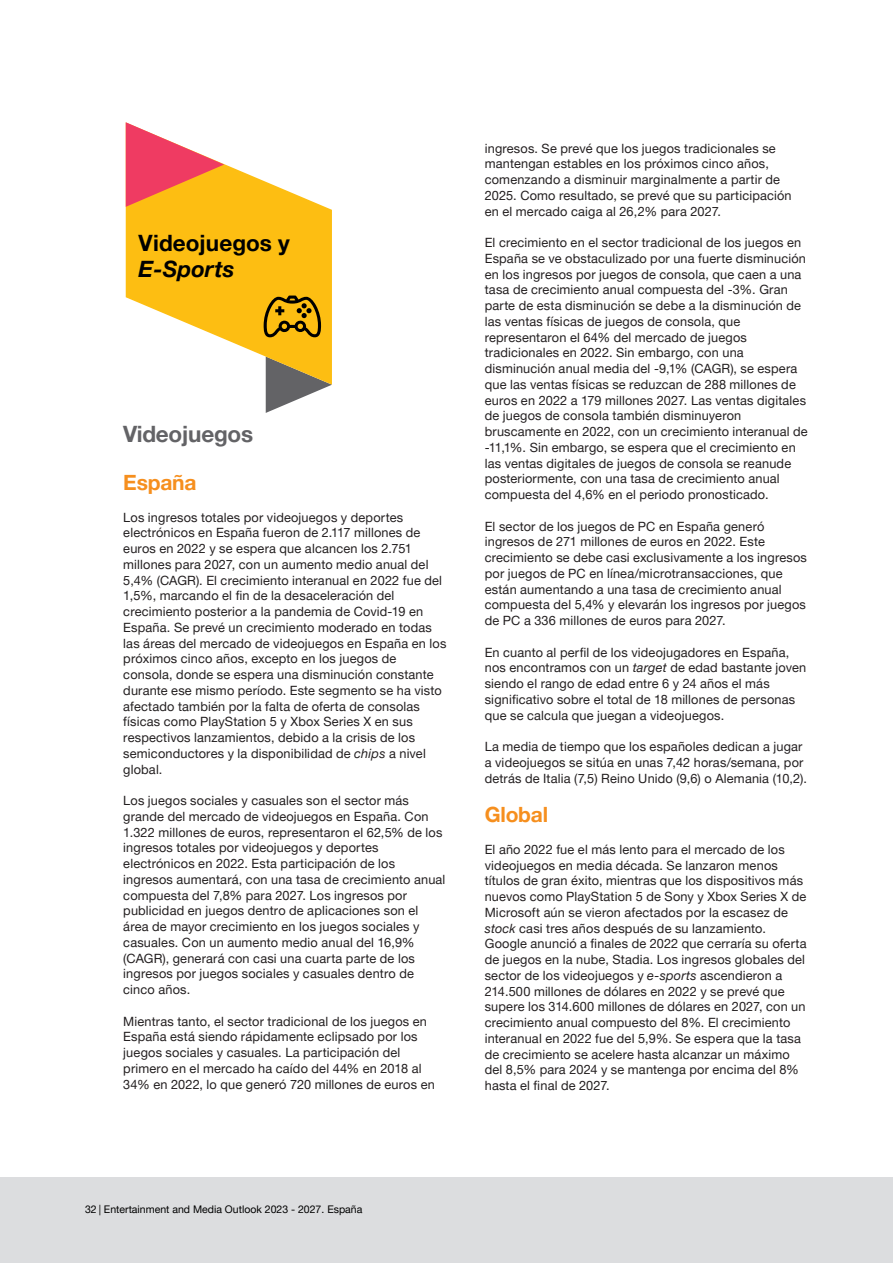
<style>
.page{position:relative;width:893px;height:1263px;background:#fff}
.page>*{position:absolute;margin:0;border:0;box-sizing:border-box;transform-origin:0 0}
.t1{font:700 22.5px/25.5px "Helvetica Neue LT Pro";letter-spacing:.005em;color:#000}
.Texto_cuerpo{font:700 22.5px "Helvetica Neue LT Pro";letter-spacing:-.01em;color:#636366}
.Texto_cuerpo-2{font:700 21px "Helvetica Neue LT Pro";letter-spacing:-.01em;color:#f68f1e}
.Texto_cuerpo-3{font:12.75px/15.8px "Helvetica Neue LT Pro";letter-spacing:.015em;color:#231f20}
.t2{font:10.5px "Helvetica Neue LT Pro";color:#231f20}
.s1{font-style:italic}
</style>
<div class="page">
<div style="left:0;top:1178px;width:893px;height:85px;background:#dcdddf"></div>
<svg style="left:265px;top:385px;width:66px;height:28px"></svg>
<svg style="left:126px;top:164px;width:206px;height:221px;fill:#fdbe12"></svg>
<svg style="left:125px;top:122px;width:99px;height:89px"></svg>
<svg style="left:264px;top:296px;width:57px;height:41px;background:#a97f0b"></svg>
<p class="t1" style="left:139px;top:230px;width:153px">Videojuegos y<br><span class="s1">E-Sports</span></p>
<p class="Texto_cuerpo" style="left:123px;top:420px;width:131px">Videojuegos</p>
<p class="Texto_cuerpo-2" style="left:123px;top:470px;width:75px">España</p>
<p class="Texto_cuerpo-3" style="left:123px;top:509px;width:325px">Los ingresos totales por videojuegos y deportes electrónicos en España fueron de 2.117 millones de euros en 2022 y se espera que alcancen los 2.751 millones para 2027, con un aumento medio anual del 5,4% (CAGR). El crecimiento interanual en 2022 fue del 1,5%, marcando el fin de la desaceleración del crecimiento posterior a la pandemia de Covid-19 en España. Se prevé un crecimiento moderado en todas las áreas del mercado de videojuegos en España en los próximos cinco años, excepto en los juegos de consola, donde se espera una disminución constante durante ese mismo período. Este segmento se ha visto afectado también por la falta de oferta de consolas físicas como PlayStation 5 y Xbox Series X en sus respectivos lanzamientos, debido a la crisis de los semiconductores y la disponibilidad de <span class="s1">chips</span> a nivel global.</p>
<p class="Texto_cuerpo-3" style="left:123px;top:792px;width:324px">Los juegos sociales y casuales son el sector más grande del mercado de videojuegos en España. Con 1.322 millones de euros, representaron el 62,5% de los ingresos totales por videojuegos y deportes electrónicos en 2022. Esta participación de los ingresos aumentará, con una tasa de crecimiento anual compuesta del 7,8% para 2027. Los ingresos por publicidad en juegos dentro de aplicaciones son el área de mayor crecimiento en los juegos sociales y casuales. Con un aumento medio anual del 16,9% (CAGR), generará con casi una cuarta parte de los ingresos por juegos sociales y casuales dentro de cinco años.</p>
<p class="Texto_cuerpo-3" style="left:123px;top:1013px;width:313px">Mientras tanto, el sector tradicional de los juegos en España está siendo rápidamente eclipsado por los juegos sociales y casuales. La participación del primero en el mercado ha caído del 44% en 2018 al 34% en 2022, lo que generó 720 millones de euros en</p>
<p class="Texto_cuerpo-3" style="left:485px;top:140px;width:308px">ingresos. Se prevé que los juegos tradicionales se mantengan estables en los próximos cinco años, comenzando a disminuir marginalmente a partir de 2025. Como resultado, se prevé que su participación en el mercado caiga al 26,2% para 2027.</p>
<p class="Texto_cuerpo-3" style="left:485px;top:234px;width:324px">El crecimiento en el sector tradicional de los juegos en España se ve obstaculizado por una fuerte disminución en los ingresos por juegos de consola, que caen a una tasa de crecimiento anual compuesta del -3%. Gran parte de esta disminución se debe a la disminución de las ventas físicas de juegos de consola, que representaron el 64% del mercado de juegos tradicionales en 2022. Sin embargo, con una disminución anual media del -9,1% (CAGR), se espera que las ventas físicas se reduzcan de 288 millones de euros en 2022 a 179 millones 2027. Las ventas digitales de juegos de consola también disminuyeron bruscamente en 2022, con un crecimiento interanual de -11,1%. Sin embargo, se espera que el crecimiento en las ventas digitales de juegos de consola se reanude posteriormente, con una tasa de crecimiento anual compuesta del 4,6% en el periodo pronosticado.</p>
<p class="Texto_cuerpo-3" style="left:485px;top:518px;width:324px">El sector de los juegos de PC en España generó ingresos de 271 millones de euros en 2022. Este crecimiento se debe casi exclusivamente a los ingresos por juegos de PC en línea/microtransacciones, que están aumentando a una tasa de crecimiento anual compuesta del 5,4% y elevarán los ingresos por juegos de PC a 336 millones de euros para 2027.</p>
<p class="Texto_cuerpo-3" style="left:485px;top:644px;width:323px">En cuanto al perfil de los videojugadores en España, nos encontramos con un <span class="s1">target</span> de edad bastante joven siendo el rango de edad entre 6 y 24 años el más significativo sobre el total de 18 millones de personas que se calcula que juegan a videojuegos.</p>
<p class="Texto_cuerpo-3" style="left:485px;top:738px;width:324px">La media de tiempo que los españoles dedican a jugar a videojuegos se sitúa en unas 7,42 horas/semana, por detrás de Italia (7,5) Reino Unido (9,6) o Alemania (10,2).</p>
<p class="Texto_cuerpo-2" style="left:485px;top:802px;width:65px">Global</p>
<p class="Texto_cuerpo-3" style="left:485px;top:841px;width:323px">El año 2022 fue el más lento para el mercado de los videojuegos en media década. Se lanzaron menos títulos de gran éxito, mientras que los dispositivos más nuevos como PlayStation 5 de Sony y Xbox Series X de Microsoft aún se vieron afectados por la escasez de <span class="s1">stock</span> casi tres años después de su lanzamiento.</p>
<p class="Texto_cuerpo-3" style="left:485px;top:936px;width:323px">Google anunció a finales de 2022 que cerraría su oferta de juegos en la nube, Stadia. Los ingresos globales del sector de los videojuegos y <span class="s1">e-sports</span> ascendieron a 214.500 millones de dólares en 2022 y se prevé que supere los 314.600 millones de dólares en 2027, con un crecimiento anual compuesto del 8%. El crecimiento interanual en 2022 fue del 5,9%. Se espera que la tasa de crecimiento se acelere hasta alcanzar un máximo del 8,5% para 2024 y se mantenga por encima del 8% hasta el final de 2027.</p>
<p class="t2" style="left:85px;top:1203px;width:279px">32 | Entertainment and Media Outlook 2023 - 2027. España</p>
</div>
